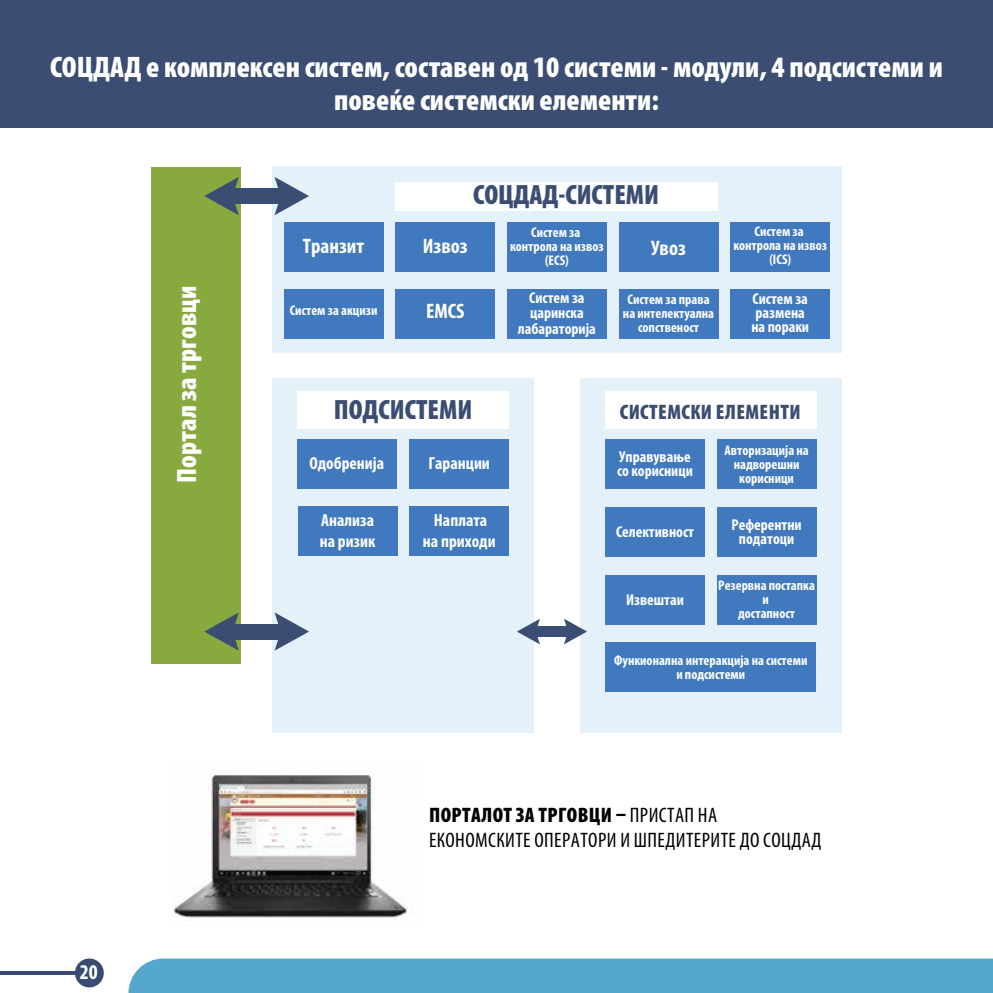
<style>
.page{position:relative;width:993px;height:993px;background:#fff}
.page>*{position:absolute;margin:0;border:0;box-sizing:border-box;transform-origin:0 0}
.t1{font:900 condensed 29.75px/33.2px "Myriad Pro";color:#fff;text-align:center}
.t2{font:900 condensed 28px "Myriad Pro";color:#3b4d72}
.t3{font:900 condensed 28px "Myriad Pro";color:#fff}
.t4{font:condensed 21px/25.2px "Myriad Pro";letter-spacing:.02em;color:#000}
.t5{font:700 condensed 21px "Myriad Pro";color:#fff}
.t6{font:900 condensed 21px "Myriad Pro";letter-spacing:.02em;color:#3b4d72}
.t7{font:700 condensed 17.5px/21px "Myriad Pro";color:#fff;text-align:center}
.t8{font:700 condensed 15.75px/14px "Myriad Pro";color:#fff;text-align:center}
.t9{font:700 condensed 14px/14px "Myriad Pro";color:#fff;text-align:center}
.s1{font-weight:900}
</style>
<div class="page">
<svg style="left:0;top:971px;width:75px;height:3px"></svg>
<div style="left:75px;top:958px;width:29px;height:29px;background:#3a4b71;border-radius:50%"></div>
<div style="left:128px;top:958px;width:864px;height:34px;background:#55a8cc"></div>
<div style="left:0;top:0;width:992px;height:128px;background:#3b4d72"></div>
<div style="left:272px;top:378px;width:261px;height:354px;background:#e4f1f9"></div>
<div style="left:580px;top:378px;width:261px;height:354px;background:#e4f1f9"></div>
<div style="left:272px;top:167px;width:569px;height:186px;background:#e4f1f9"></div>
<div style="left:284px;top:222px;width:99px;height:49px;background:#4079bd"></div>
<div style="left:618px;top:222px;width:100px;height:49px;background:#4079bd"></div>
<div style="left:507px;top:222px;width:99px;height:49px;background:#4079bd"></div>
<div style="left:395px;top:222px;width:99px;height:49px;background:#4079bd"></div>
<div style="left:730px;top:222px;width:99px;height:49px;background:#4079bd"></div>
<div style="left:284px;top:289px;width:99px;height:49px;background:#4079bd"></div>
<div style="left:618px;top:289px;width:100px;height:49px;background:#4079bd"></div>
<div style="left:507px;top:289px;width:99px;height:49px;background:#4079bd"></div>
<div style="left:395px;top:289px;width:99px;height:49px;background:#4079bd"></div>
<div style="left:730px;top:289px;width:99px;height:49px;background:#4079bd"></div>
<div style="left:395px;top:182px;width:323px;height:28px;background:#fff"></div>
<div style="left:151px;top:167px;width:90px;height:496px;background:#87a93e"></div>
<div style="left:297px;top:439px;width:99px;height:49px;background:#4079bd"></div>
<div style="left:409px;top:439px;width:99px;height:49px;background:#4079bd"></div>
<div style="left:298px;top:506px;width:99px;height:49px;background:#4079bd"></div>
<div style="left:409px;top:506px;width:99px;height:49px;background:#4079bd"></div>
<div style="left:605px;top:439px;width:99px;height:49px;background:#4079bd"></div>
<div style="left:716px;top:439px;width:100px;height:49px;background:#4079bd"></div>
<div style="left:605px;top:507px;width:99px;height:49px;background:#4079bd"></div>
<div style="left:716px;top:507px;width:100px;height:49px;background:#4079bd"></div>
<div style="left:605px;top:575px;width:99px;height:49px;background:#4079bd"></div>
<div style="left:716px;top:575px;width:100px;height:49px;background:#4079bd"></div>
<div style="left:605px;top:642px;width:99px;height:49px;background:#4079bd"></div>
<div style="left:687px;top:642px;width:129px;height:49px;background:#4079bd"></div>
<svg style="left:517px;top:618px;width:23px;height:26px"></svg>
<div style="left:533px;top:626px;width:35px;height:10px;background:#3b4d72"></div>
<svg style="left:563px;top:618px;width:24px;height:26px"></svg>
<div style="left:604px;top:391px;width:212px;height:38px;background:#fff"></div>
<svg style="left:204px;top:177px;width:35px;height:38px"></svg>
<div style="left:229px;top:188px;width:52px;height:16px;background:#3b4d72"></div>
<svg style="left:274px;top:177px;width:35px;height:38px"></svg>
<svg style="left:204px;top:612px;width:35px;height:38px"></svg>
<div style="left:229px;top:623px;width:52px;height:16px;background:#3b4d72"></div>
<svg style="left:274px;top:612px;width:35px;height:38px"></svg>
<img style="left:173px;top:775px;width:235px;height:144px">
<div style="left:297px;top:391px;width:212px;height:38px;background:#fff"></div>
<h1 class="t1" style="left:50px;top:51px;width:893px">СОЦДАД е комплексен систем, составен од 10 системи - модули, 4 подсистеми и повеќе системски елементи:</h1>
<h2 class="t3" style="left:171px;top:482px;width:198px;rotate:-90deg">Портал за трговци</h2>
<h3 class="t5" style="left:80px;top:958px;width:19px">20</h3>
<h2 class="t2" style="left:473px;top:179px;width:188px">СОЦДАД-СИСТЕМИ</h2>
<p class="t9" style="left:510px;top:225px;width:95px">Систем за контрола на извоз (ECS)</p>
<h3 class="t5" style="left:303px;top:232px;width:63px">Транзит</h3>
<h3 class="t5" style="left:422px;top:232px;width:47px">Извоз</h3>
<h3 class="t5" style="left:651px;top:235px;width:36px">Увоз</h3>
<p class="t9" style="left:733px;top:224px;width:95px">Систем за контрола на извоз (ICS)</p>
<p class="t9" style="left:290px;top:303px;width:89px">Систем за акцизи</p>
<h3 class="t5" style="left:426px;top:298px;width:40px">EMCS</h3>
<p class="t8" style="left:517px;top:289px;width:79px;line-height:15.8px">Систем за царинска лабараторија</p>
<p class="t9" style="left:622px;top:292px;width:93px">Систем за права на интелектуална сопственост</p>
<p class="t8" style="left:751px;top:292px;width:59px;text-align:left">Систем за размена на пораки</p>
<h2 class="t2" style="left:333px;top:393px;width:140px">ПОДСИСТЕМИ</h2>
<p class="t7" style="left:309px;top:452px;width:76px">Одобренија</p>
<p class="t7" style="left:319px;top:509px;width:57px;text-align:left">Анализа на ризик</p>
<p class="t7" style="left:428px;top:452px;width:63px">Гaранции</p>
<p class="t7" style="left:422px;top:509px;width:74px">Наплата на приходи</p>
<h3 class="t6" style="left:619px;top:400px;width:182px">СИСТЕМСКИ ЕЛЕМЕНТИ</h3>
<p class="t8" style="left:616px;top:449px;width:77px;text-align:left">Управување со корисници</p>
<p class="t9" style="left:724px;top:442px;width:86px">Авторизација на надворешни корисници</p>
<p class="t8" style="left:615px;top:524px;width:79px">Селективност</p>
<p class="t8" style="left:731px;top:517px;width:72px">Референтни податоци</p>
<p class="t9" style="left:718px;top:578px;width:98px">Резервна постапка и<br>достапност</p>
<p class="t9" style="left:614px;top:652px;width:194px">Функионална интеракција на системи и подсистеми</p>
<p class="t8" style="left:626px;top:592px;width:59px">Извештаи</p>
<h3 class="t4" style="left:429px;top:802px;width:394px"><span class="s1">ПОРТАЛОТ ЗА ТРГОВЦИ</span> ПРИСТАП НА<br>ЕКОНОМСКИТЕ ОПЕРАТОРИ И ШПЕДИТЕРИТЕ ДО СОЦДАД</h3>
</div>
